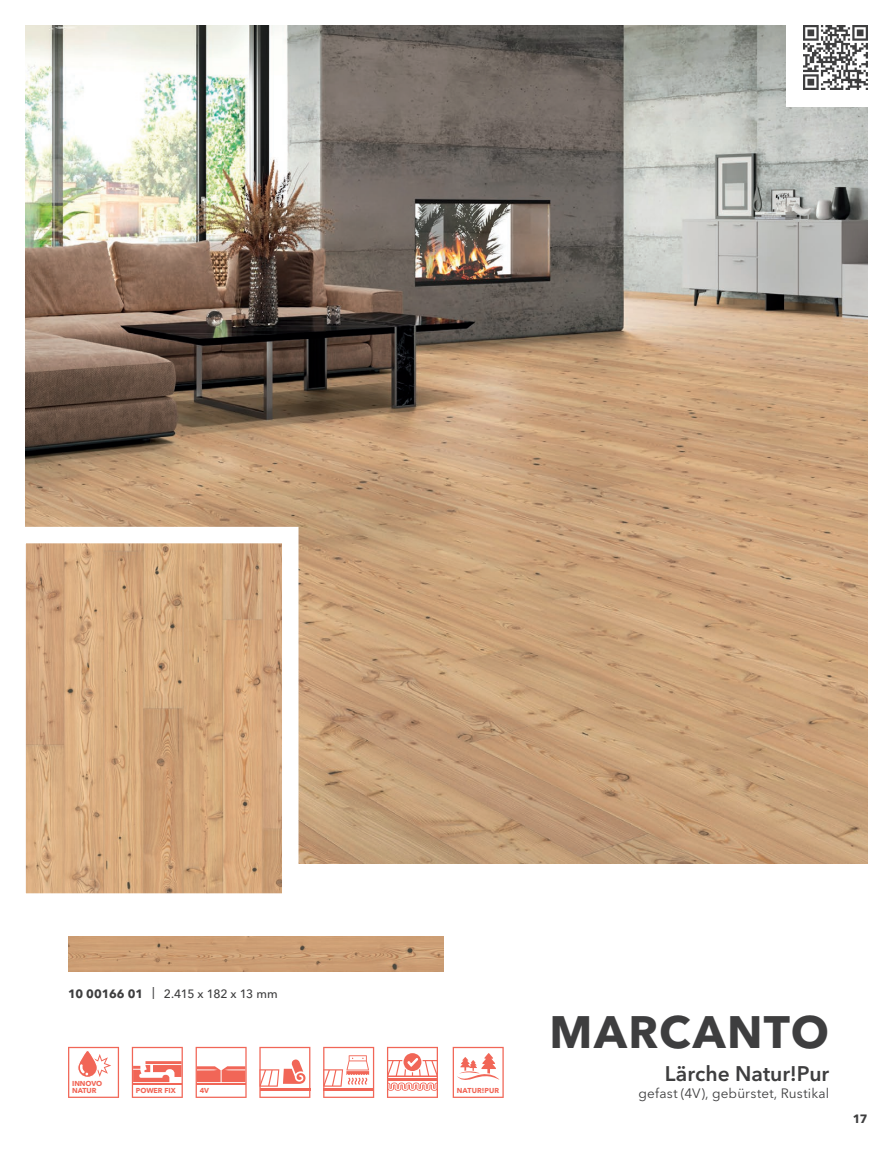
<style>
.page{position:relative;width:893px;height:1149px;background:#fff}
.page>*{position:absolute;margin:0;border:0;box-sizing:border-box;transform-origin:0 0}
.t1{font:700 45px "Avenir Next LT Pro";letter-spacing:.035em;color:#3e3e3f}
.t2{font:600 21px "Avenir Next LT Pro";color:#3e3e3f}
.t3{font:13.5px "Avenir Next LT Pro";letter-spacing:.015em;color:#3e3e3f}
.t4{font:500 12px "Avenir Next LT Pro";letter-spacing:-.045em;color:#3e3e3f}
.t5{font:700 12px "Avenir Next LT Pro";color:#3e3e3f}
.t6{font:700 7.2px/7.6px "Avenir Next LT Pro";letter-spacing:-.005em;color:#f16657}
.t7{font:700 7.2px "Avenir Next LT Pro";letter-spacing:.02em;color:#f16657}
.s1{font-weight:700}
</style>
<div class="page">
<img style="left:26px;top:26px;width:841px;height:837px">
<div style="left:787px;top:0;width:106px;height:106px;background:#fff"></div>
<img style="left:804px;top:26px;width:63px;height:63px">
<img style="left:68px;top:936px;width:375px;height:35px">
<svg style="left:25px;top:518px;width:282px;height:376px"></svg>
<svg style="left:196px;top:1046px;width:51px;height:51px"></svg>
<hr style="left:196px;top:1082px;width:50px;height:2px;background:#f16657">
<svg style="left:132px;top:1046px;width:51px;height:51px"></svg>
<hr style="left:132px;top:1082px;width:50px;height:2px;background:#f16657">
<svg style="left:68px;top:1046px;width:51px;height:51px"></svg>
<svg style="left:259px;top:1046px;width:51px;height:51px"></svg>
<svg style="left:323px;top:1046px;width:51px;height:51px"></svg>
<svg style="left:387px;top:1046px;width:51px;height:51px"></svg>
<svg style="left:453px;top:1046px;width:51px;height:51px"></svg>
<p class="t4" style="left:68px;top:986px;width:211px"><span class="s1">10 00166 01</span> | 2.415 x 182 x 13 mm</p>
<p class="t6" style="left:72px;top:1078px;width:32px">INNOVO<br>NATUR</p>
<p class="t7" style="left:457px;top:1085px;width:44px">NATUR!PUR</p>
<p class="t6" style="left:136px;top:1086px;width:41px">POWER FIX</p>
<p class="t6" style="left:200px;top:1086px;width:11px">4V</p>
<h1 class="t1" style="left:549px;top:1004px;width:281px">MARCANTO</h1>
<h2 class="t2" style="left:665px;top:1060px;width:166px">Lärche Natur!Pur</h2>
<p class="t3" style="left:638px;top:1084px;width:192px">gefast (4V), gebürstet, Rustikal</p>
<p class="t5" style="left:853px;top:1111px;width:16px">17</p>
</div>
